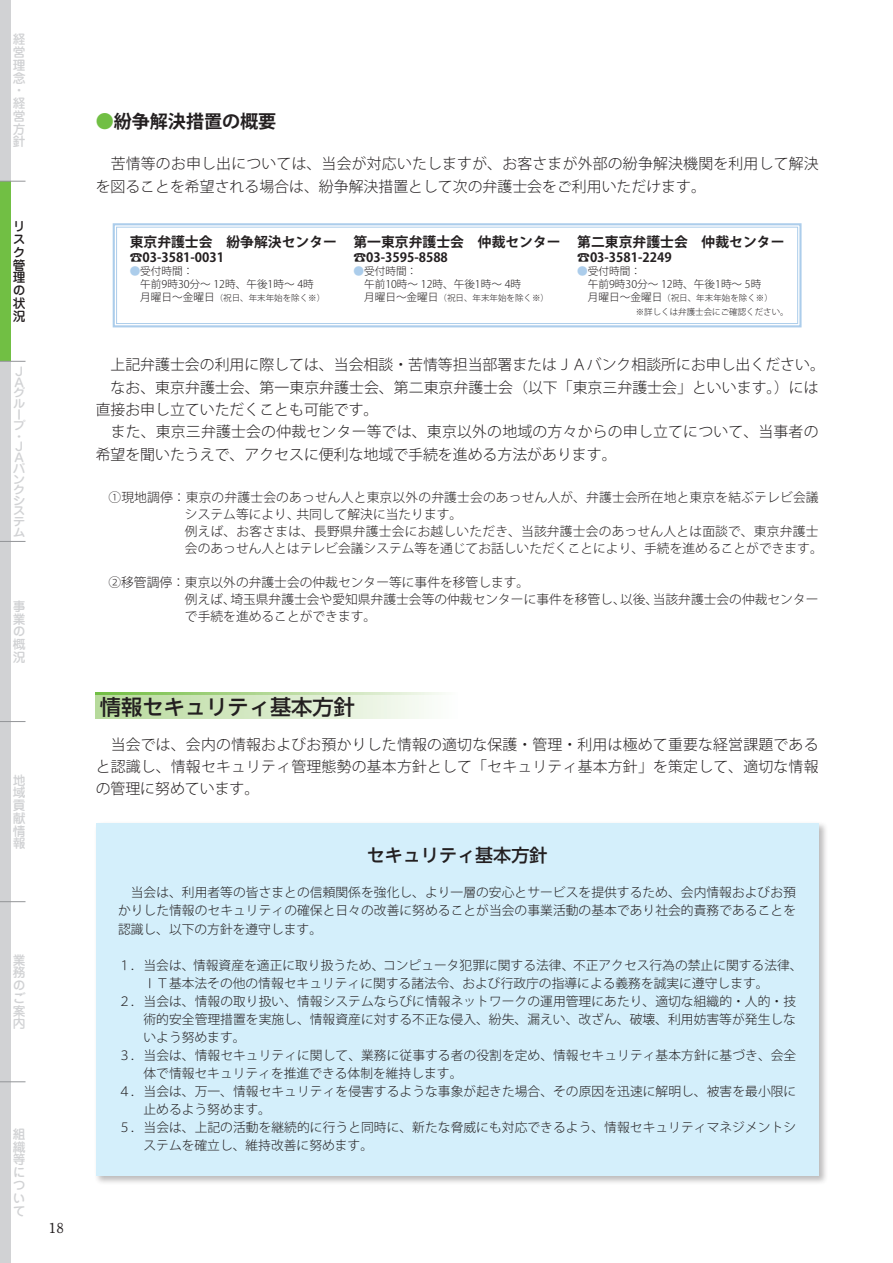
<style>
.page{position:relative;width:893px;height:1263px;background:#fff}
.page>*{position:absolute;margin:0;border:0;box-sizing:border-box;transform-origin:0 0}
.t1{font:500 21.3px "UD Shin Go NT Pr 6 N";color:#231f20}
.t2{font:700 18px "Koz Go Pr 6 N";color:#231f20}
.t3{font:500 18px "UD Shin Go NT Pr 6 N";color:#231f20}
.t4{font:300 14.85px/22.4px "Koz Go Pr 6 N";color:#231f20}
.t5{font:700 13.8px "Koz Go Pr 6 N";color:#231f20}
.t6{font:700 13.8px "Futo Min A101 Pr 6 N";color:#231f20}
.t7{font:300 12.75px/17px "Koz Go Pr 6 N";letter-spacing:.005em;color:#231f20}
.t8{font:700 12.75px "Koz Go Pr 6 N";color:#231f20}
.t9{font:500 12.75px/12.8px "Jun 34 Pro";color:#d1d2d4;text-align:justify}
.t10{font:500 12.75px/12.8px "Jun 34 Pro";color:#231f20}
.t11{font:500 11.85px/10.6px "Jun 34 Pro";color:#d1d2d4;scale:1.08 1}
.t12{font:300 10.65px/12.8px "Koz Go Pr 6 N";color:#231f20}
.t13{font:300 8.55px/14.1px "Koz Go Pr 6 N";color:#231f20}
.s1{color:#71bf44}
.s2{color:#accdeb}
.s3{font-size:10.65px}
</style>
<div class="page">
<div style="left:0;top:0;width:11px;height:181px;background:#d1d2d4"></div>
<div style="left:0;top:181px;width:11px;height:180px;background:#71bf44"></div>
<div style="left:0;top:361px;width:11px;height:180px;background:#d1d2d4"></div>
<div style="left:0;top:541px;width:11px;height:180px;background:#d1d2d4"></div>
<div style="left:0;top:721px;width:11px;height:181px;background:#d1d2d4"></div>
<div style="left:0;top:902px;width:11px;height:180px;background:#d1d2d4"></div>
<div style="left:0;top:1082px;width:11px;height:181px;background:#d1d2d4"></div>
<svg style="left:0;top:181px;width:26px;height:1px"></svg>
<svg style="left:0;top:361px;width:26px;height:1px"></svg>
<svg style="left:0;top:541px;width:26px;height:1px"></svg>
<svg style="left:0;top:721px;width:26px;height:1px"></svg>
<svg style="left:0;top:901px;width:26px;height:1px"></svg>
<svg style="left:0;top:1081px;width:26px;height:1px"></svg>
<div style="left:94px;top:821px;width:734px;height:364px;background:#231f20;opacity:.3"></div>
<div style="left:96px;top:823px;width:723px;height:353px;background:#d4effb"></div>
<svg style="left:96px;top:694px;width:347px;height:25px;background:#d6e9c6"></svg>
<svg style="left:96px;top:692px;width:347px;height:2px"></svg>
<svg style="left:112px;top:223px;width:690px;height:105px"></svg>
<div style="left:116px;top:227px;width:682px;height:97px;border:1px solid #accdeb"></div>
<p class="t9" style="left:13px;top:32px;width:14px;text-align:left">経営理念・経営方針</p>
<p class="t10" style="left:13px;top:219px;width:14px">リスク管理の状況</p>
<p class="t11" style="left:13px;top:364px;width:13px">Ｊ<br>Ａグループ</p>
<p class="t11" style="left:13px;top:430px;width:13px">・<br>Ｊ<br>Ａバンクシステム</p>
<p class="t9" style="left:13px;top:598px;width:14px">事業の概況</p>
<p class="t9" style="left:13px;top:772px;width:14px">地域貢献情報</p>
<p class="t9" style="left:13px;top:952px;width:14px">業務のご案内</p>
<p class="t9" style="left:13px;top:1126px;width:14px">組織等について</p>
<p class="t6" style="left:49px;top:1217px;width:16px">18</p>
<h2 class="t2" style="left:96px;top:111px;width:182px"><span class="s1">●</span>紛争解決措置の概要</h2>
<p class="t4" style="left:96px;top:153px;width:725px">　苦情等のお申し出については、当会が対応いたしますが、お客さまが外部の紛争解決機関を利用して解決を図ることを希望される場合は、紛争解決措置として次の弁護士会をご利用いただけます。</p>
<p class="t5" style="left:130px;top:234px;width:209px">東京弁護士会　紛争解決センター</p>
<p class="t8" style="left:130px;top:250px;width:96px">☎03-3581-0031</p>
<p class="t12" style="left:130px;top:265px;width:186px"><span class="s2">●</span>受付時間：<br>　午前9時30分〜 12時、午後1時〜 4時</p>
<p class="t13" style="left:130px;top:291px;width:197px"><span class="s3">　月曜日〜金曜日</span>（祝日、年末年始を除く※）</p>
<p class="t5" style="left:353px;top:234px;width:209px">第一東京弁護士会　仲裁センター</p>
<p class="t8" style="left:353px;top:250px;width:96px">☎03-3595-8588</p>
<p class="t12" style="left:353px;top:265px;width:169px"><span class="s2">●</span>受付時間：<br>　午前10時〜 12時、午後1時〜 4時</p>
<p class="t13" style="left:353px;top:291px;width:197px"><span class="s3">　月曜日〜金曜日</span>（祝日、年末年始を除く※）</p>
<p class="t5" style="left:577px;top:234px;width:209px">第二東京弁護士会　仲裁センター</p>
<p class="t8" style="left:577px;top:250px;width:96px">☎03-3581-2249</p>
<p class="t12" style="left:577px;top:265px;width:186px"><span class="s2">●</span>受付時間：<br>　午前9時30分〜 12時、午後1時〜 5時</p>
<p class="t13" style="left:636px;top:291px;width:155px;text-indent:-58px"><span class="s3">　月曜日〜金曜日</span>（祝日、年末年始を除く※）<br>※詳しくは弁護士会にご確認ください。</p>
<p class="t4" style="left:96px;top:354px;width:731px">　上記弁護士会の利用に際しては、当会相談・苦情等担当部署またはＪＡバンク相談所にお申し出ください。　なお、東京弁護士会、第一東京弁護士会、第二東京弁護士会（以下「東京三弁護士会」といいます。）には直接お申し立ていただくことも可能です。<br>　また、東京三弁護士会の仲裁センター等では、東京以外の地域の方々からの申し立てについて、当事者の希望を聞いたうえで、アクセスに便利な地域で手続を進める方法があります。</p>
<p class="t7" style="left:185px;top:489px;width:639px;text-indent:-77px">①現地調停：東京の弁護士会のあっせん人と東京以外の弁護士会のあっせん人が、弁護士会所在地と東京を結ぶテレビ会議システム等により、共同して解決に当たります。<br>例えば、お客さまは、長野県弁護士会にお越しいただき、当該弁護士会のあっせん人とは面談で、東京弁護士会のあっせん人とはテレビ会議システム等を通じてお話しいただくことにより、手続を進めることができます。</p>
<p class="t7" style="left:185px;top:574px;width:635px;text-indent:-77px">②移管調停：東京以外の弁護士会の仲裁センター等に事件を移管します。<br>例えば、埼玉県弁護士会や愛知県弁護士会等の仲裁センターに事件を移管し、以後、当該弁護士会の仲裁センターで手続を進めることができます。</p>
<h1 class="t1" style="left:100px;top:689px;width:257px">情報セキュリティ基本方針</h1>
<p class="t4" style="left:96px;top:733px;width:724px;text-align:justify">　当会では、会内の情報およびお預かりした情報の適切な保護・管理・利用は極めて重要な経営課題であると認識し、情報セキュリティ管理態勢の基本方針として「セキュリティ基本方針」を策定して、適切な情報の管理に努めています。</p>
<h2 class="t3" style="left:367px;top:840px;width:182px">セキュリティ基本方針</h2>
<p class="t7" style="left:118px;top:884px;width:680px;line-height:18.1px;text-align:justify">　当会は、利用者等の皆さまとの信頼関係を強化し、より一層の安心とサービスを提供するため、会内情報およびお預かりした情報のセキュリティの確保と日々の改善に努めることが当会の事業活動の基本であり社会的責務であることを認識し、以下の方針を遵守します。</p>
<p class="t7" style="left:118px;top:957px;width:686px">１．当会は、情報資産を適正に取り扱うため、コンピュータ犯罪に関する法律、不正アクセス行為の禁止に関する法律、</p>
<p class="t7" style="left:144px;top:975px;width:627px">ＩＴ基本法その他の情報セキュリティに関する諸法令、および行政庁の指導による義務を誠実に遵守します。</p>
<p class="t7" style="left:118px;top:993px;width:680px">２．当会は、情報の取り扱い、情報システムならびに情報ネットワークの運用管理にあたり、適切な組織的・人的・技</p>
<p class="t7" style="left:144px;top:1011px;width:654px">術的安全管理措置を実施し、情報資産に対する不正な侵入、紛失、漏えい、改ざん、破壊、利用妨害等が発生しな</p>
<p class="t7" style="left:144px;top:1029px;width:104px">いよう努めます。</p>
<p class="t7" style="left:118px;top:1047px;width:680px">３．当会は、情報セキュリティに関して、業務に従事する者の役割を定め、情報セキュリティ基本方針に基づき、会全</p>
<p class="t7" style="left:144px;top:1065px;width:320px">体で情報セキュリティを推進できる体制を維持します。</p>
<p class="t7" style="left:118px;top:1083px;width:680px">４．当会は、万一、情報セキュリティを侵害するような事象が起きた場合、その原因を迅速に解明し、被害を最小限に</p>
<p class="t7" style="left:144px;top:1101px;width:129px">止めるよう努めます。</p>
<p class="t7" style="left:118px;top:1119px;width:680px">５．当会は、上記の活動を継続的に行うと同時に、新たな脅威にも対応できるよう、情報セキュリティマネジメントシ</p>
<p class="t7" style="left:144px;top:1137px;width:231px">ステムを確立し、維持改善に努めます。</p>
</div>
